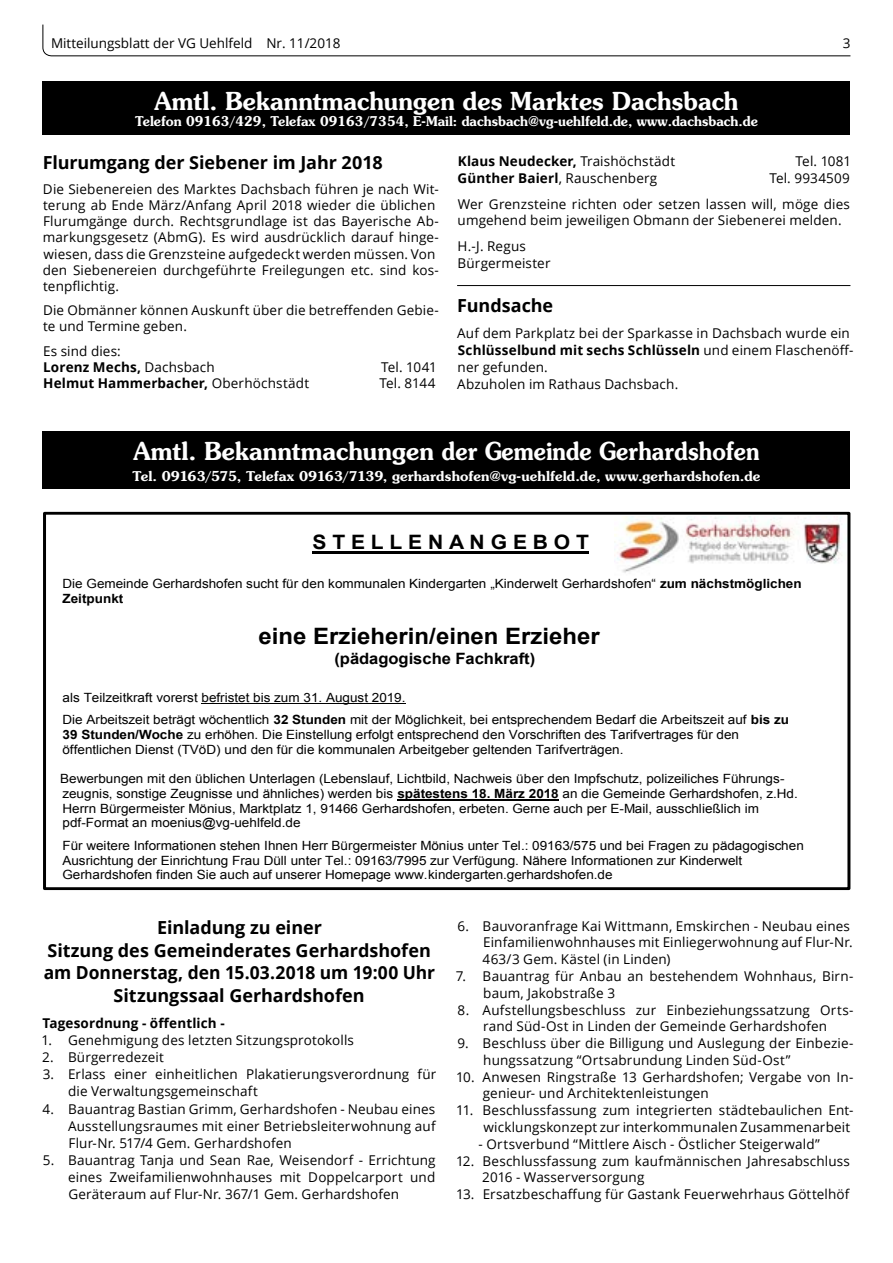
<style>
.page{position:relative;width:893px;height:1263px;background:#fff}
.page>*{position:absolute;margin:0;border:0;box-sizing:border-box;transform-origin:0 0}
.t1{font:600 24.75px "Souvenir";color:#fff;scale:.95 1}
.t2{font:700 22.5px "Arial";color:#000;scale:1.06 1}
.t3{font:700 19.8px "Arial";color:#000;scale:1.06 1}
.t4{font:700 18px/22.5px "Open Sans";letter-spacing:-.005em;color:#000;text-align:center}
.t5{font:700 15.6px "Arial";color:#000;scale:1.06 1}
.t6{font:13.5px/16.8px "Open Sans";letter-spacing:.01em;color:#000}
.t7{font:700 13.5px "Open Sans";letter-spacing:.01em;color:#000}
.t8{font:600 13.5px "Souvenir";color:#fff;scale:.95 1}
.t9{font:600 13.5px "Souvenir";color:#fff}
.t10{font:12.75px/14.7px "Arial";letter-spacing:.005em;color:#000;scale:1.06 1}
.s1{font-weight:700}
.s2{font-weight:400}
</style>
<div class="page">
<svg style="left:42px;top:24px;width:809px;height:33px"></svg>
<div style="left:43px;top:512px;width:807px;height:378px;border:3px solid #000"></div>
<img style="left:615px;top:516px;width:228px;height:57px">
<hr style="left:312px;top:551px;width:277px;height:2px;background:#000">
<hr style="left:202px;top:703px;width:204px;height:1px;background:#000">
<hr style="left:397px;top:799px;width:162px;height:1px;background:#000">
<hr style="left:457px;top:285px;width:393px;height:1px;background:#000">
<div style="left:43px;top:81px;width:807px;height:53px;background:#000"></div>
<div style="left:43px;top:431px;width:807px;height:58px;background:#000"></div>
<p class="t6" style="left:51px;top:34px;width:291px">Mitteilungsblatt der VG Uehlfeld Nr. 11/2018</p>
<p class="t6" style="left:843px;top:34px;width:9px">3</p>
<h1 class="t1" style="left:154px;top:85px;width:616px">Amtl. Bekanntmachungen des Marktes Dachsbach</h1>
<p class="t8" style="left:135px;top:112px;width:657px">Telefon 09163/429, Telefax 09163/7354, E-Mail: dachsbach@vg-uehlfeld.de, www.dachsbach.de</p>
<h3 class="t4" style="left:43px;top:151px;width:341px">Flurumgang der Siebener im Jahr 2018</h3>
<p class="t6" style="left:43px;top:180px;width:398px;line-height:16.2px">Die Siebenereien des Marktes Dachsbach führen je nach Wit&shy;terung ab Ende März/Anfang April 2018 wieder die üblichen Flurumgänge durch. Rechtsgrundlage ist das Bayerische Ab&shy;markungsgesetz (AbmG). Es wird ausdrücklich darauf hinge&shy;wiesen, dass die Grenzsteine aufgedeckt werden müssen. Von den Siebenereien durchgeführte Freilegungen etc. sind kos&shy;tenpflichtig.</p>
<p class="t6" style="left:43px;top:302px;width:397px;line-height:16.2px">Die Obmänner können Auskunft über die betreffenden Gebie&shy;te und Termine geben.</p>
<p class="t6" style="left:43px;top:342px;width:173px;line-height:16.2px">Es sind dies:<br><span class="s1">Lorenz Mechs,</span> Dachsbach</p>
<p class="t6" style="left:381px;top:358px;width:57px">Tel. 1041</p>
<p class="t7" style="left:43px;top:374px;width:268px">Helmut Hammerbacher, <span class="s2">Oberhöchstädt</span></p>
<p class="t6" style="left:379px;top:374px;width:58px">Tel. 8144</p>
<p class="t7" style="left:458px;top:152px;width:219px">Klaus Neudecker, <span class="s2">Traishöchstädt</span></p>
<p class="t6" style="left:796px;top:152px;width:57px">Tel. 1081</p>
<p class="t7" style="left:457px;top:168px;width:201px">Günther Baierl<span class="s2">, Rauschenberg</span></p>
<p class="t6" style="left:458px;top:165px;width:394px;line-height:25.7px;text-align:right">Tel. 9934509<br>Wer Grenzsteine richten oder setzen lassen will, möge dies</p>
<p class="t6" style="left:458px;top:207px;width:385px;line-height:25.7px">umgehend beim jeweiligen Obmann der Siebenerei melden.<br>H.-J. Regus</p>
<p class="t6" style="left:458px;top:254px;width:94px">Bürgermeister</p>
<h3 class="t4" style="left:457px;top:294px;width:97px">Fundsache</h3>
<p class="t6" style="left:457px;top:324px;width:398px">Auf dem Parkplatz bei der Sparkasse in Dachsbach wurde ein <span class="s1">Schlüsselbund mit sechs Schlüsseln</span> und einem Flaschenöff&shy;ner gefunden.<br>Abzuholen im Rathaus Dachsbach.</p>
<h1 class="t1" style="left:133px;top:435px;width:660px">Amtl. Bekanntmachungen der Gemeinde Gerhardshofen</h1>
<p class="t9" style="left:132px;top:467px;width:629px">Tel. 09163/575, Telefax 09163/7139, gerhardshofen@vg-uehlfeld.de, www.gerhardshofen.de</p>
<h3 class="t3" style="left:312px;top:529px;width:262px">S T E L L E N A N G E B O T</h3>
<p class="t10" style="left:62px;top:576px;width:699px">Die Gemeinde Gerhardshofen sucht für den kommunalen Kindergarten „Kinderwelt Gerhardshofen“ <span class="s1">zum nächstmöglichen<br>Zeitpunkt</span></p>
<h2 class="t2" style="left:258px;top:622px;width:324px">eine Erzieherin/einen Erzieher</h2>
<p class="t5" style="left:334px;top:648px;width:191px">(pädagogische Fachkraft)</p>
<p class="t10" style="left:62px;top:686px;width:687px;line-height:22.5px">als Teilzeitkraft vorerst befristet bis zum 31. August 2019.<br>Die Arbeitszeit beträgt wöchentlich <span class="s1">32 Stunden</span> mit der Möglichkeit, bei entsprechendem Bedarf die Arbeitszeit auf <span class="s1">bis zu</span></p>
<p class="t10" style="left:62px;top:727px;width:640px"><span class="s1">39 Stunden/Woche</span> zu erhöhen. Die Einstellung erfolgt entsprechend den Vorschriften des Tarifvertrages für den öffentlichen Dienst (TVöD) und den für die kommunalen Arbeitgeber geltenden Tarifverträgen.</p>
<p class="t10" style="left:60px;top:772px;width:697px">Bewerbungen mit den üblichen Unterlagen (Lebenslauf, Lichtbild, Nachweis über den Impfschutz, polizeiliches Führungs&shy;zeugnis, sonstige Zeugnisse und ähnliches) werden bis <span class="s1">spätestens 18. März 2018</span> an die Gemeinde Gerhardshofen, z.Hd.<br>Herrn Bürgermeister Mönius, Marktplatz 1, 91466 Gerhardshofen, erbeten. Gerne auch per E-Mail, ausschließlich im pdf-Format an moenius@vg-uehlfeld.de</p>
<p class="t10" style="left:62px;top:838px;width:701px">Für weitere Informationen stehen Ihnen Herr Bürgermeister Mönius unter Tel.: 09163/575 und bei Fragen zu pädagogischen<br>Ausrichtung der Einrichtung Frau Düll unter Tel.: 09163/7995 zur Verfügung. Nähere Informationen zur Kinderwelt<br>Gerhardshofen finden Sie auch auf unserer Homepage www.kindergarten.gerhardshofen.de</p>
<h3 class="t4" style="left:44px;top:916px;width:393px">Einladung zu einer<br>Sitzung des Gemeinderates Gerhardshofen am Donnerstag, den 15.03.2018 um 19:00 Uhr Sitzungssaal Gerhardshofen</h3>
<p class="t7" style="left:42px;top:1013px;width:184px">Tagesordnung - öffentlich -</p>
<p class="t6" style="left:41px;top:1031px;width:314px">1. Genehmigung des letzten Sitzungsprotokolls</p>
<p class="t6" style="left:42px;top:1048px;width:123px">2. Bürgerredezeit</p>
<p class="t6" style="left:68px;top:1065px;width:370px;text-indent:-26px">3. Erlass einer einheitlichen Plakatierungsverordnung für die Verwaltungsgemeinschaft</p>
<p class="t6" style="left:68px;top:1100px;width:369px;text-align:justify;text-indent:-26px">4. Bauantrag Bastian Grimm, Gerhardshofen - Neubau eines Ausstellungsraumes mit einer Betriebsleiterwohnung auf Flur-Nr. 517/4 Gem. Gerhardshofen</p>
<p class="t6" style="left:68px;top:1151px;width:369px;text-align:justify;text-indent:-25px">5. Bauantrag Tanja und Sean Rae, Weisendorf - Errichtung eines Zweifamilienwohnhauses mit Doppelcarport und Geräteraum auf Flur-Nr. 367/1 Gem. Gerhardshofen</p>
<p class="t6" style="left:482px;top:917px;width:372px;text-indent:-25px">6. Bauvoranfrage Kai Wittmann, Emskirchen - Neubau eines<br>Einfamilienwohnhauses mit Einliegerwohnung auf Flur-Nr.<br>463/3 Gem. Kästel (in Linden)</p>
<p class="t6" style="left:483px;top:967px;width:372px;text-indent:-27px">7. Bauantrag für Anbau an bestehendem Wohnhaus, Birn&shy;baum, Jakobstraße 3</p>
<p class="t6" style="left:458px;top:1001px;width:397px;text-align:center">8. Aufstellungsbeschluss zur Einbeziehungssatzung Orts&shy;rand Süd-Ost in Linden der Gemeinde Gerhardshofen</p>
<p class="t6" style="left:483px;top:1034px;width:372px;text-indent:-26px">9. Beschluss über die Billigung und Auslegung der Einbezie&shy;hungssatzung “Ortsabrundung Linden Süd-Ost”</p>
<p class="t6" style="left:483px;top:1068px;width:372px;text-indent:-27px">10. Anwesen Ringstraße 13 Gerhardshofen; Vergabe von In&shy;genieur- und Architektenleistungen</p>
<p class="t6" style="left:456px;top:1101px;width:399px;text-align:right">11. Beschlussfassung zum integrierten städtebaulichen Ent&shy;wicklungskonzept zur interkommunalen Zusammenarbeit</p>
<p class="t6" style="left:479px;top:1135px;width:343px">- Ortsverbund “Mittlere Aisch - Östlicher Steigerwald”</p>
<p class="t6" style="left:482px;top:1152px;width:369px;text-indent:-26px">12. Beschlussfassung zum kaufmännischen Jahresabschluss<br>2016 - Wasserversorgung</p>
<p class="t6" style="left:456px;top:1185px;width:395px">13. Ersatzbeschaffung für Gastank Feuerwehrhaus Göttelhöf</p>
</div>
